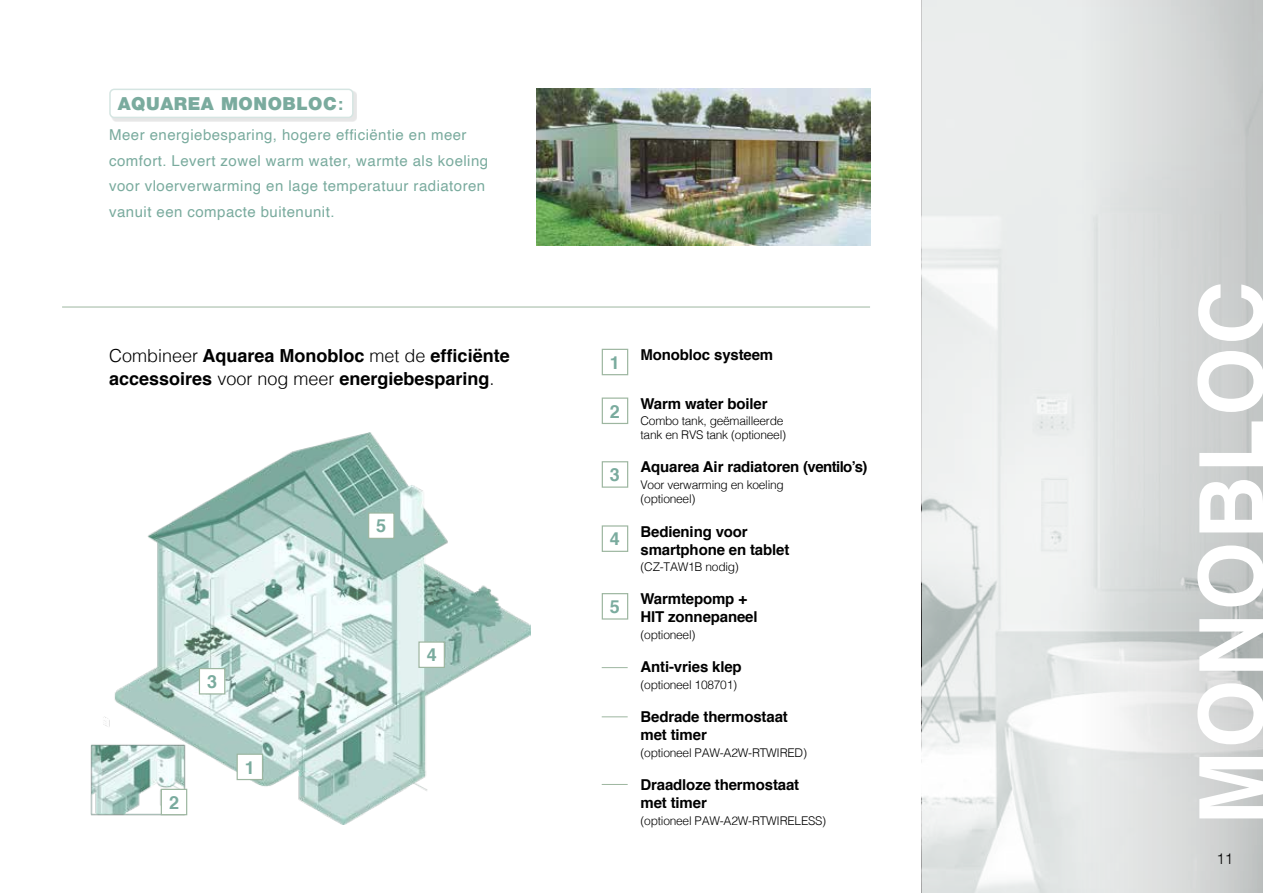
<style>
.page{position:relative;width:1263px;height:893px;background:#fff}
.page>*{position:absolute;margin:0;border:0;box-sizing:border-box;transform-origin:0 0}
.t1{font:700 88.35px "Helvetica";letter-spacing:.03em;color:#fff}
.t2{font:700 18px/22.5px "Helvetica";color:#000}
.t3{font:900 18px "Helvetica Neue LT Std";letter-spacing:.03em;color:#7aab9e}
.t4{font:700 18px "Helvetica";color:#7aab9e}
.t5{font:700 15px/18px "Helvetica";letter-spacing:-.01em;color:#000}
.t6{font:15px/25.5px "Helvetica";letter-spacing:.03em;color:#7aab9e}
.t7{font:300 15px "Helvetica";color:#000}
.t8{font:300 12px/14.4px "Helvetica";letter-spacing:-.02em;color:#000}
.s1{font-family:"Helvetica";font-weight:700}
.s2{font-weight:300}
</style>
<div class="page">
<div style="left:111px;top:91px;width:246px;height:31px;background:#e6e6e6"></div>
<div style="left:110px;top:89px;width:243px;height:28px;background:#fff;border-radius:4px"></div>
<div style="left:109px;top:89px;width:245px;height:29px;border:2px solid #d5e5e2;border-radius:4px"></div>
<svg style="left:922px;top:0;width:108px;height:893px;fill:#ebeded"></svg>
<svg style="left:1030px;top:0;width:233px;height:893px;background:#dadddc"></svg>
<img style="left:90px;top:433px;width:440px;height:391px">
<div style="left:602px;top:349px;width:26px;height:26px;border:1px solid #9db6a0"></div>
<div style="left:602px;top:397px;width:26px;height:27px;background:#fff;border:1px solid #9db6a0"></div>
<div style="left:161px;top:789px;width:26px;height:26px;background:#fff;border:1px solid #9db6a0"></div>
<div style="left:602px;top:461px;width:26px;height:27px;background:#fff;border:1px solid #9db6a0"></div>
<div style="left:199px;top:668px;width:26px;height:26px;background:#fff;border:1px solid #9db6a0"></div>
<div style="left:602px;top:525px;width:26px;height:27px;background:#fff;border:1px solid #9db6a0"></div>
<div style="left:418px;top:641px;width:27px;height:27px;background:#fff;border:1px solid #9db6a0"></div>
<div style="left:602px;top:593px;width:26px;height:27px;background:#fff;border:1px solid #9db6a0"></div>
<div style="left:368px;top:512px;width:27px;height:27px;background:#fff;border:1px solid #9db6a0"></div>
<svg style="left:602px;top:667px;width:26px;height:1px"></svg>
<svg style="left:602px;top:716px;width:26px;height:1px"></svg>
<svg style="left:602px;top:784px;width:26px;height:1px"></svg>
<hr style="left:62px;top:307px;width:808px;height:1px;background:#9db6a0">
<img style="left:536px;top:89px;width:334px;height:157px">
<div style="left:237px;top:754px;width:26px;height:26px;background:#fff;border:1px solid #9db6a0"></div>
<p class="t3" style="left:118px;top:93px;width:227px">AQUAREA MONOBLOC<span class="s1">:</span></p>
<p class="t6" style="left:109px;top:122px;width:380px">Meer energiebesparing, hogere efficiëntie en meer comfort. Levert zowel warm water, warmte als koeling voor vloerverwarming en lage temperatuur radiatoren vanuit een compacte buitenunit.</p>
<p class="t2" style="left:109px;top:345px;width:402px"><span class="s2">Combineer</span> Aquarea Monobloc <span class="s2">met de</span> efficiënte accessoires <span class="s2">voor nog meer</span> energiebesparing<span class="s2">.</span></p>
<p class="t4" style="left:207px;top:667px;width:12px">3</p>
<p class="t4" style="left:169px;top:788px;width:12px">2</p>
<p class="t4" style="left:245px;top:753px;width:12px">1</p>
<p class="t4" style="left:376px;top:512px;width:12px">5</p>
<p class="t4" style="left:427px;top:641px;width:12px">4</p>
<p class="t4" style="left:610px;top:348px;width:12px">1</p>
<p class="t4" style="left:610px;top:397px;width:12px">2</p>
<p class="t4" style="left:610px;top:460px;width:12px">3</p>
<p class="t4" style="left:610px;top:525px;width:12px">4</p>
<p class="t4" style="left:610px;top:592px;width:12px">5</p>
<p class="t5" style="left:640px;top:346px;width:134px">Monobloc systeem</p>
<p class="t5" style="left:640px;top:395px;width:129px">Warm water boiler</p>
<p class="t8" style="left:640px;top:412px;width:147px">Combo tank, geëmailleerde tank en RVS tank (optioneel)</p>
<p class="t5" style="left:640px;top:458px;width:228px">Aquarea Air radiatoren (ventilo’s)</p>
<p class="t8" style="left:640px;top:476px;width:145px">Voor verwarming en koeling (optioneel)</p>
<p class="t5" style="left:640px;top:523px;width:150px">Bediening voor smartphone en tablet</p>
<p class="t8" style="left:640px;top:558px;width:100px">(CZ-TAW1B nodig)</p>
<p class="t5" style="left:640px;top:590px;width:119px">Warmtepomp +<br>HIT zonnepaneel</p>
<p class="t8" style="left:640px;top:627px;width:56px">(optioneel)</p>
<p class="t5" style="left:640px;top:658px;width:103px">Anti-vries klep</p>
<p class="t8" style="left:640px;top:676px;width:98px">(optioneel 108701)</p>
<p class="t5" style="left:640px;top:708px;width:149px">Bedrade thermostaat met timer</p>
<p class="t8" style="left:640px;top:744px;width:168px">(optioneel PAW-A2W-RTWIRED)</p>
<p class="t5" style="left:640px;top:776px;width:160px">Draadloze thermostaat met timer</p>
<p class="t8" style="left:640px;top:813px;width:187px">(optioneel PAW-A2W-RTWIRELESS)</p>
<h1 class="t1" style="left:1160px;top:825px;width:545px;rotate:-90deg">MONOBLOC</h1>
<p class="t7" style="left:1216px;top:846px;width:18px">11</p>
</div>
